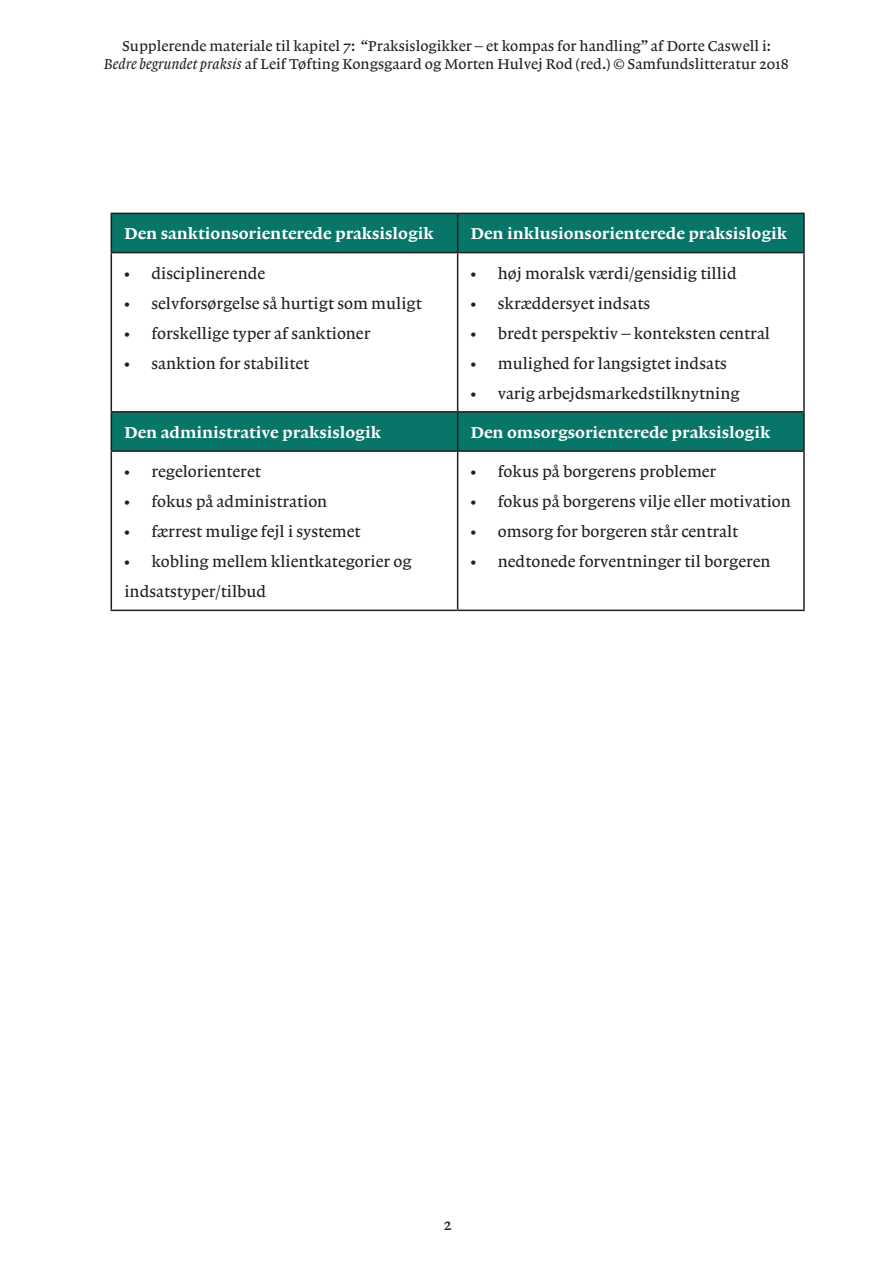
<style>
.page{position:relative;width:893px;height:1263px;background:#fff}
.page>*{position:absolute;margin:0;border:0;box-sizing:border-box;transform-origin:0 0}
.t1{font:16.5px/30px "Lexicon No 1 Roman A";color:#231f20}
.t2{font:16.5px "Lexicon No 1 Roman D";color:#fff}
.t3{font:15px/18px "Lexicon No 1 Roman A";color:#231f20;text-align:center}
.s1{font-family:"Lexicon No 1 Italic A"}
</style>
<div class="page">
<div style="left:112px;top:214px;width:691px;height:38px;background:#077568"></div>
<div style="left:112px;top:413px;width:691px;height:37px;background:#077568"></div>
<hr style="left:111px;top:213px;width:347px;height:1px;background:#231f20">
<hr style="left:111px;top:214px;width:1px;height:38px;background:#231f20">
<hr style="left:458px;top:213px;width:347px;height:1px;background:#231f20">
<hr style="left:457px;top:214px;width:1px;height:38px;background:#231f20">
<hr style="left:803px;top:214px;width:2px;height:38px;background:#231f20">
<hr style="left:111px;top:252px;width:347px;height:1px;background:#231f20">
<hr style="left:111px;top:253px;width:1px;height:158px;background:#231f20">
<hr style="left:458px;top:252px;width:347px;height:1px;background:#231f20">
<hr style="left:457px;top:253px;width:1px;height:158px;background:#231f20">
<hr style="left:803px;top:253px;width:2px;height:158px;background:#231f20">
<hr style="left:111px;top:411px;width:347px;height:2px;background:#231f20">
<hr style="left:111px;top:413px;width:1px;height:37px;background:#231f20">
<hr style="left:458px;top:411px;width:347px;height:2px;background:#231f20">
<hr style="left:457px;top:413px;width:1px;height:37px;background:#231f20">
<hr style="left:803px;top:413px;width:2px;height:37px;background:#231f20">
<hr style="left:111px;top:450px;width:347px;height:2px;background:#231f20">
<hr style="left:111px;top:452px;width:1px;height:158px;background:#231f20">
<hr style="left:458px;top:450px;width:347px;height:2px;background:#231f20">
<hr style="left:457px;top:452px;width:1px;height:158px;background:#231f20">
<hr style="left:803px;top:452px;width:2px;height:158px;background:#231f20">
<hr style="left:111px;top:610px;width:347px;height:1px;background:#231f20">
<hr style="left:458px;top:610px;width:347px;height:1px;background:#231f20">
<p class="t3" style="left:104px;top:37px;width:686px">Supplerende materiale til kapitel 7: “Praksislogikker – et kompas for handling” af Dorte Caswell i:<br><span class="s1">Bedre begrundet praksis</span> af Leif Tøfting Kongsgaard og Morten Hulvej Rod (red.) © Samfundslitteratur 2018</p>
<p class="t2" style="left:124px;top:225px;width:311px">Den sanktionsorienterede praksislogik</p>
<p class="t2" style="left:471px;top:225px;width:318px">Den inklusionsorienterede praksislogik</p>
<p class="t1" style="left:124px;top:258px;width:142px">• disciplinerende</p>
<p class="t1" style="left:124px;top:288px;width:299px">• selvforsørgelse så hurtigt som muligt</p>
<p class="t1" style="left:124px;top:318px;width:247px">• forskellige typer af sanktioner</p>
<p class="t1" style="left:124px;top:348px;width:186px">• sanktion for stabilitet</p>
<p class="t1" style="left:471px;top:258px;width:268px">• høj moralsk værdi/gensidig tillid</p>
<p class="t1" style="left:471px;top:288px;width:181px">• skræddersyet indsats</p>
<p class="t1" style="left:471px;top:318px;width:301px">• bredt perspektiv – konteksten central</p>
<p class="t1" style="left:471px;top:348px;width:257px">• mulighed for langsigtet indsats</p>
<p class="t1" style="left:471px;top:378px;width:270px">• varig arbejdsmarkedstilknytning</p>
<p class="t2" style="left:124px;top:423px;width:258px">Den administrative praksislogik</p>
<p class="t2" style="left:471px;top:423px;width:301px">Den omsorgsorienterede praksislogik</p>
<p class="t1" style="left:124px;top:457px;width:138px">• regelorienteret</p>
<p class="t1" style="left:124px;top:487px;width:204px">• fokus på administration</p>
<p class="t1" style="left:124px;top:517px;width:238px">• færrest mulige fejl i systemet</p>
<p class="t1" style="left:124px;top:547px;width:289px">• kobling mellem klientkategorier og indsatstyper/tilbud</p>
<p class="t1" style="left:471px;top:457px;width:247px">• fokus på borgerens problemer</p>
<p class="t1" style="left:471px;top:487px;width:321px">• fokus på borgerens vilje eller motivation</p>
<p class="t1" style="left:471px;top:517px;width:269px">• omsorg for borgeren står centralt</p>
<p class="t1" style="left:471px;top:547px;width:301px">• nedtonede forventninger til borgeren</p>
<p class="t1" style="left:443px;top:1209px;width:10px">2</p>
</div>
